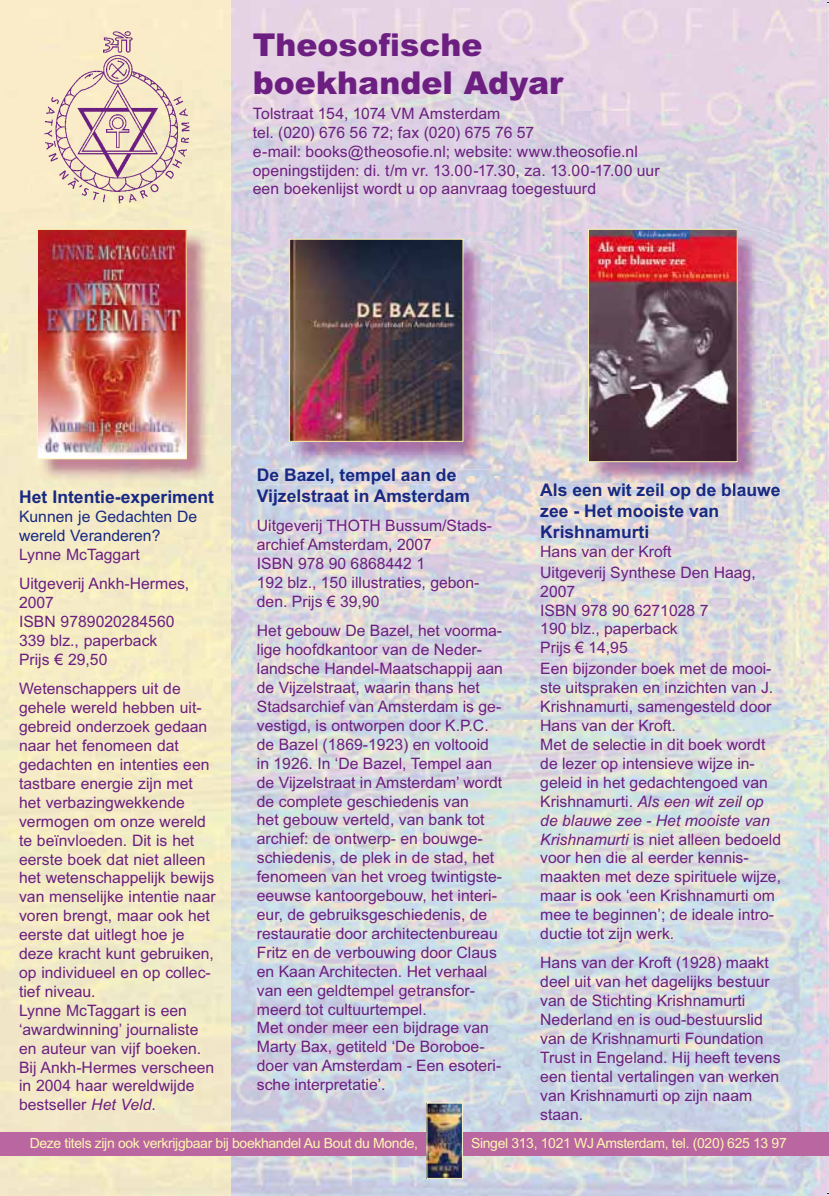
<style>
.page{position:relative;width:829px;height:1196px;background:#fff}
.page>*{position:absolute;margin:0;border:0;box-sizing:border-box;transform-origin:0 0}
.t1{font:900 31.5px/37.8px "Arial";color:#6c1f80}
.t2{font:700 17.5px/21px "Arial";color:#172983}
.t3{font:15.75px/18.9px "Arial";color:#6c1f80}
.t4{font:15.75px/18.9px "Arial";color:#172983}
.t5{font:14px "Arial";letter-spacing:-.025em;color:#fff7b2}
.s1{font-style:italic}
</style>
<div class="page">
<img style="left:231px;top:0;width:540px;height:233px">
<img style="left:771px;top:0;width:57px;height:1196px">
<img style="left:231px;top:233px;width:357px;height:61px">
<img style="left:765px;top:233px;width:6px;height:183px">
<img style="left:231px;top:294px;width:60px;height:183px">
<img style="left:491px;top:294px;width:97px;height:122px">
<img style="left:456px;top:416px;width:134px;height:61px">
<img style="left:711px;top:416px;width:60px;height:182px">
<img style="left:231px;top:477px;width:360px;height:61px">
<img style="left:591px;top:499px;width:120px;height:39px">
<img style="left:57px;top:538px;width:654px;height:60px">
<img style="left:0;top:598px;width:771px;height:598px">
<img style="left:540px;top:483px;width:240px;height:16px">
<img style="left:258px;top:468px;width:198px;height:16px">
<div style="left:173px;top:0;width:58px;height:538px;background:#f5ebc7"></div>
<div style="left:0;top:1131px;width:828px;height:24px;background:#b966a1"></div>
<img style="left:428px;top:1104px;width:32px;height:72px">
<img style="left:42px;top:30px;width:149px;height:175px">
<img style="left:39px;top:231px;width:175px;height:255px">
<img style="left:39px;top:231px;width:145px;height:226px">
<div style="left:37px;top:229px;width:149px;height:230px;border:1px solid #fff7b2"></div>
<img style="left:590px;top:231px;width:175px;height:259px">
<img style="left:590px;top:231px;width:145px;height:229px">
<div style="left:588px;top:229px;width:149px;height:233px;border:1px solid #fff7b2"></div>
<img style="left:291px;top:241px;width:200px;height:228px">
<img style="left:291px;top:468px;width:165px;height:1px">
<img style="left:291px;top:241px;width:170px;height:198px">
<div style="left:289px;top:239px;width:174px;height:202px;border:1px solid #fff7b2"></div>
<h1 class="t1" style="left:253px;top:27px;width:312px">Theoso-sche boekhandel Adyar</h1>
<p class="t3" style="left:253px;top:105px;width:408px">Tolstraat 154, 1074 VM Amsterdam<br>tel. (020) 676 56 72; fax (020) 675 76 57<br>e-mail: books@theosofie.nl; website: www.theosofie.nl openingstijden: di. t/m vr. 13.00-17.30, za. 13.00-17.00 uur een boekenlijst wordt u op aanvraag toegestuurd</p>
<p class="t2" style="left:19px;top:488px;width:196px">Het Intentie-experiment</p>
<p class="t4" style="left:19px;top:508px;width:180px">Kunnen je Gedachten De wereld Veranderen?</p>
<p class="t3" style="left:19px;top:541px;width:172px;line-height:29.4px">Lynne McTaggart<br>Uitgeverij Ankh-Hermes,</p>
<p class="t3" style="left:19px;top:595px;width:157px">2007<br>ISBN 9789020284560<br>339 blz., paperback<br>Prijs € 29,50</p>
<p class="t3" style="left:19px;top:681px;width:198px">Wetenschappers uit de gehele wereld hebben uit&shy;gebreid onderzoek gedaan naar het fenomeen dat gedachten en intenties een tastbare energie zijn met het verbazingwekkende vermogen om onze wereld te beïnvloeden. Dit is het eerste boek dat niet alleen het wetenschappelijk bewijs van menselijke intentie naar voren brengt, maar ook het eerste dat uitlegt hoe je deze kracht kunt gebruiken, op individueel en op collec&shy;tief niveau.<br>Lynne McTaggart is een ‘awardwinning’ journaliste en auteur van vijf boeken.<br>Bij Ankh-Hermes verscheen in 2004 haar wereldwijde bestseller <span class="s1">Het Veld</span>.</p>
<p class="t2" style="left:257px;top:466px;width:214px">De aze , empe aan e<br>Vij zelstraat in Amsterdam</p>
<p class="t3" style="left:257px;top:518px;width:237px">Uitgeverij THOTH Bussum/Stads&shy;archief Amsterdam, 2007<br>ISBN 978 90 6868442 1<br>192 blz., 150 illustraties, gebon&shy;den. Prijs € 39,90</p>
<p class="t3" style="left:257px;top:623px;width:247px">Het gebouw De Bazel, het voorma&shy;lige hoofdkantoor van de Neder&shy;landsche Handel-Maatschappij aan de Vijzelstraat, waarin thans het<br>Stadsarchief van Amsterdam is ge&shy;vestigd, is ontworpen door K.P.C. de Bazel (1869-1923) en voltooid in 1926. In ‘De Bazel, Tempel aan de Vijzelstraat in Amsterdam’ wordt de complete geschiedenis van<br>het gebouw verteld, van bank tot archief: de ontwerp- en bouwge&shy;schiedenis, de plek in de stad, het fenomeen van het vroeg twintigste&shy;eeuwse kantoorgebouw, het interi&shy;eur, de gebruiksgeschiedenis, de restauratie door architectenbureau<br>Fritz en de verbouwing door Claus en Kaan Architecten. Het verhaal van een geldtempel getransfor&shy;meerd tot cultuurtempel.<br>Met onder meer een bijdrage van<br>Marty Bax, getiteld ‘De Boroboe&shy;doer van Amsterdam - Een esoteri&shy;sche interpretatie’.</p>
<p class="t2" style="left:284px;top:466px;width:14px">B</p>
<p class="t2" style="left:325px;top:466px;width:22px">l t</p>
<p class="t2" style="left:391px;top:466px;width:6px">l</p>
<p class="t2" style="left:436px;top:466px;width:12px">d</p>
<p class="t2" style="left:540px;top:481px;width:242px">Als een wit zeil op de blauwe zee - Het mooiste van<br>Krishnamurti</p>
<p class="t3" style="left:540px;top:542px;width:217px;line-height:21px">Hans van der Kroft<br>Uitgeverij Synthese Den Haag,</p>
<p class="t3" style="left:540px;top:583px;width:170px">2007<br>ISBN 978 90 6271028 7<br>190 blz., paperback<br>Prijs € 14,95</p>
<p class="t3" style="left:540px;top:661px;width:242px">Een bijzonder boek met de mooi&shy;ste uitspraken en inzichten van J.<br>Krishnamurti, samengesteld door<br>Hans van der Kroft.<br>Met de selectie in dit boek wordt de lezer op intensieve wijze in&shy;geleid in het gedachtengoed van<br>Krishnamurti. <span class="s1">Als een wit zeil op de blauwe zee - Het mooiste van<br>Krishnamurti</span> is niet alleen bedoeld voor hen die al eerder kennis&shy;maakten met deze spirituele wijze, maar is ook ‘een Krishnamurti om mee te beginnen’; de ideale intro&shy;ductie tot zijn werk.</p>
<p class="t3" style="left:540px;top:955px;width:242px">Hans van der Kroft (1928) maakt deel uit van het dagelijks bestuur van de Stichting Krishnamurti<br>Neder land en is oud-bestuurslid van de Krishnamurti Foundation<br>Trust in Engeland. Hij heeft tevens een tiental vertalingen van werken van Krishnamurti op zijn naam staan.</p>
<p class="t5" style="left:30px;top:1137px;width:390px">Deze titels zijn ook verkrijgbaar bij boekhandel Au Bout du Monde,</p>
<p class="t5" style="left:471px;top:1137px;width:317px">Singel 313, 1021 WJ Amsterdam, tel. (020) 625 13 97</p>
</div>
